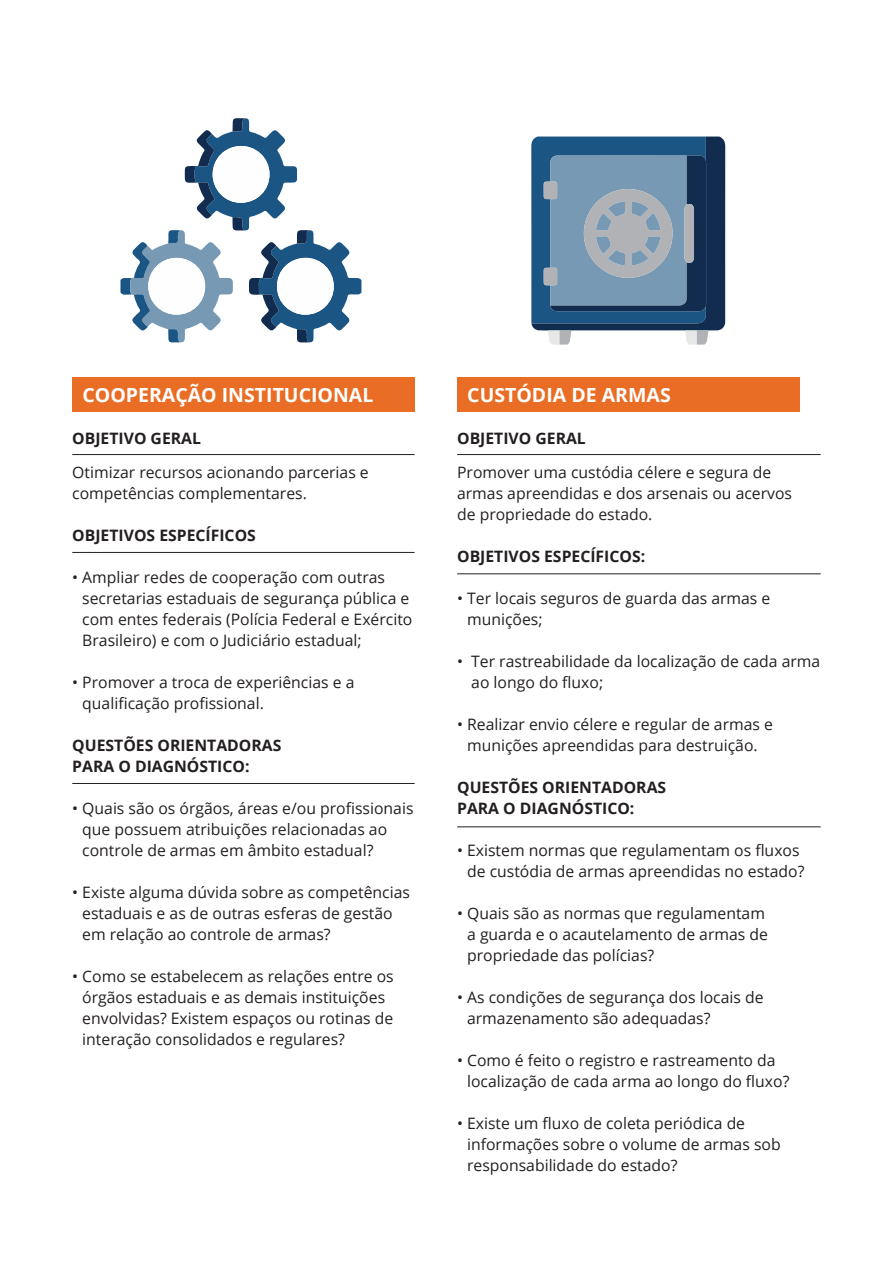
<style>
.page{position:relative;width:893px;height:1263px;background:#fff}
.page>*{position:absolute;margin:0;border:0;box-sizing:border-box;transform-origin:0 0}
.t1{font:700 19.5px "Open Sans";color:#fff}
.t2{font:15.75px/21px "Open Sans";color:#231f20}
.t3{font:700 15.75px "Open Sans";color:#231f20}
</style>
<div class="page">
<div style="left:457px;top:378px;width:342px;height:34px;background:#e96d24"></div>
<div style="left:72px;top:378px;width:343px;height:34px;background:#e96d24"></div>
<hr style="left:72px;top:454px;width:343px;height:1px;background:#231f20">
<hr style="left:457px;top:454px;width:364px;height:1px;background:#231f20">
<hr style="left:457px;top:573px;width:364px;height:1px;background:#231f20">
<hr style="left:457px;top:826px;width:364px;height:1px;background:#231f20">
<hr style="left:72px;top:552px;width:343px;height:1px;background:#231f20">
<hr style="left:72px;top:783px;width:343px;height:1px;background:#231f20">
<svg style="left:531px;top:137px;width:194px;height:208px;background:#62809b"></svg>
<svg style="left:120px;top:118px;width:241px;height:224px"></svg>
<div style="left:213px;top:146px;width:57px;height:57px;background:#fffefe;border-radius:50%"></div>
<p class="t1" style="left:82px;top:381px;width:292px">COOPERAÇÃO INSTITUCIONAL</p>
<p class="t3" style="left:72px;top:427px;width:90px">OBJETIVO GERAL</p>
<p class="t2" style="left:72px;top:461px;width:298px">Otimizar recursos acionando parcerias e competências complementares.</p>
<p class="t3" style="left:72px;top:524px;width:97px">OBJETIVOS ESPEC</p>
<p class="t3" style="left:206px;top:524px;width:15px">ÍFICOS</p>
<p class="t2" style="left:82px;top:566px;width:332px;text-indent:-10px">• Ampliar redes de cooperação com outras secretarias estaduais de segurança pública e com entes federais (Polícia Federal e Exército Brasileiro) e com o Judiciário estadual;</p>
<p class="t2" style="left:82px;top:671px;width:274px;text-indent:-10px">• Promover a troca de experiências e a qualificação profissional.</p>
<p class="t3" style="left:72px;top:734px;width:24px">QUESTÕES</p>
<p class="t3" style="left:157px;top:734px;width:12px">ORIENTADORAS</p>
<p class="t3" style="left:72px;top:755px;width:12px">PARA</p>
<p class="t3" style="left:118px;top:755px;width:28px">O DIAGNÓSTICO</p>
<p class="t3" style="left:245px;top:755px;width:6px">:</p>
<p class="t2" style="left:82px;top:797px;width:333px;text-indent:-10px">• Quais são os órgãos, áreas e/ou profissionais que possuem atribuições relacionadas ao controle de armas em âmbito estadual?</p>
<p class="t2" style="left:82px;top:881px;width:329px;text-indent:-10px">• Existe alguma dúvida sobre as competências estaduais e as de outras esferas de gestão em relação ao controle de armas?</p>
<p class="t2" style="left:82px;top:965px;width:313px;text-indent:-10px">• Como se estabelecem as relações entre os órgãos estaduais e as demais instituições envolvidas? Existem espaços ou rotinas de interação consolidados e regulares?</p>
<p class="t1" style="left:467px;top:381px;width:205px">CUSTÓDIA DE ARMAS</p>
<p class="t3" style="left:457px;top:427px;width:90px">OBJETIVO GERAL</p>
<p class="t2" style="left:457px;top:461px;width:337px">Promover uma custódia célere e segura de armas apreendidas e dos arsenais ou acervos de propriedade do estado.</p>
<p class="t3" style="left:457px;top:545px;width:97px">OBJETIVOS ESPEC</p>
<p class="t3" style="left:590px;top:545px;width:15px">ÍFICOS</p>
<p class="t3" style="left:641px;top:545px;width:6px">:</p>
<p class="t2" style="left:467px;top:587px;width:305px;text-indent:-10px">• Ter locais seguros de guarda das armas e munições;</p>
<p class="t2" style="left:471px;top:650px;width:351px;text-indent:-14px">• Ter rastreabilidade da localização de cada arma ao longo do fluxo;</p>
<p class="t2" style="left:457px;top:713px;width:317px;text-align:center">• Realizar envio célere e regular de armas e munições apreendidas para destruição.</p>
<p class="t3" style="left:457px;top:776px;width:24px">QUESTÕES</p>
<p class="t3" style="left:542px;top:776px;width:12px">ORIENTADORAS</p>
<p class="t3" style="left:457px;top:797px;width:12px">PARA</p>
<p class="t3" style="left:503px;top:797px;width:28px">O DIAGNÓSTICO</p>
<p class="t3" style="left:630px;top:797px;width:6px">:</p>
<p class="t2" style="left:467px;top:839px;width:339px;text-indent:-10px">• Existem normas que regulamentam os fluxos de custódia de armas apreendidas no estado?</p>
<p class="t2" style="left:467px;top:902px;width:302px;text-indent:-10px">• Quais são as normas que regulamentam a guarda e o acautelamento de armas de propriedade das polícias?</p>
<p class="t2" style="left:467px;top:986px;width:298px;text-indent:-10px">• As condições de segurança dos locais de armazenamento são adequadas?</p>
<p class="t2" style="left:467px;top:1049px;width:324px;text-indent:-10px">• Como é feito o registro e rastreamento da localização de cada arma ao longo do fluxo?</p>
<p class="t2" style="left:467px;top:1112px;width:315px;text-indent:-10px">• Existe um fluxo de coleta periódica de informações sobre o volume de armas sob responsabilidade do estado?</p>
</div>
